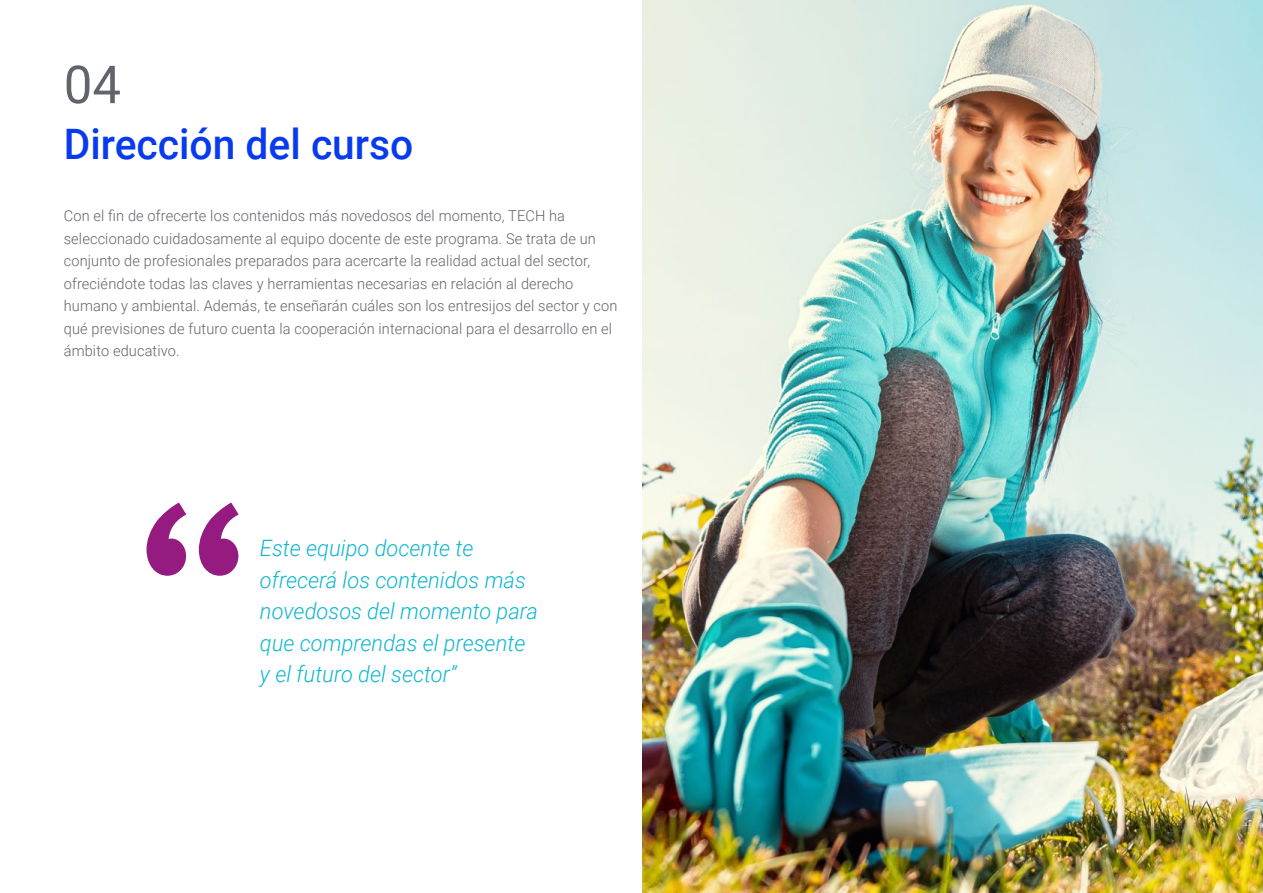
<style>
.page{position:relative;width:1263px;height:893px;background:#fff}
.page>*{position:absolute;margin:0;border:0;box-sizing:border-box;transform-origin:0 0}
.t1{font:52.5px "Roboto";color:#61646a}
.Portadilla{font:500 42px "Roboto";color:#083bee}
.Destacados{font:italic 300 22.5px/31.5px "Roboto";color:#0fb6cf}
.Texto_Plano{font:300 15px/22.5px "Roboto";letter-spacing:.01em;color:#61646a}
</style>
<div class="page">
<img style="left:642px;top:0;width:621px;height:893px">
<svg style="left:147px;top:502px;width:92px;height:74px"></svg>
<p class="t1" style="left:64px;top:48px;width:59px">04</p>
<p class="Portadilla" style="left:64px;top:115px;width:351px">Dirección del curso</p>
<p class="Texto_Plano" style="left:64px;top:204px;width:555px">Con el fin de ofrecerte los contenidos más novedosos del momento, TECH ha seleccionado cuidadosamente al equipo docente de este programa. Se trata de un conjunto de profesionales preparados para acercarte la realidad actual del sector, ofreciéndote todas las claves y herramientas necesarias en relación al derecho humano y ambiental. Además, te enseñarán cuáles son los entresijos del sector y con qué previsiones de futuro cuenta la cooperación internacional para el desarrollo en el ámbito educativo.</p>
<p class="Destacados" style="left:260px;top:531px;width:280px">Este equipo docente te ofrecerá los contenidos más novedosos del momento para que comprendas el presente y el futuro del sector”</p>
</div>
